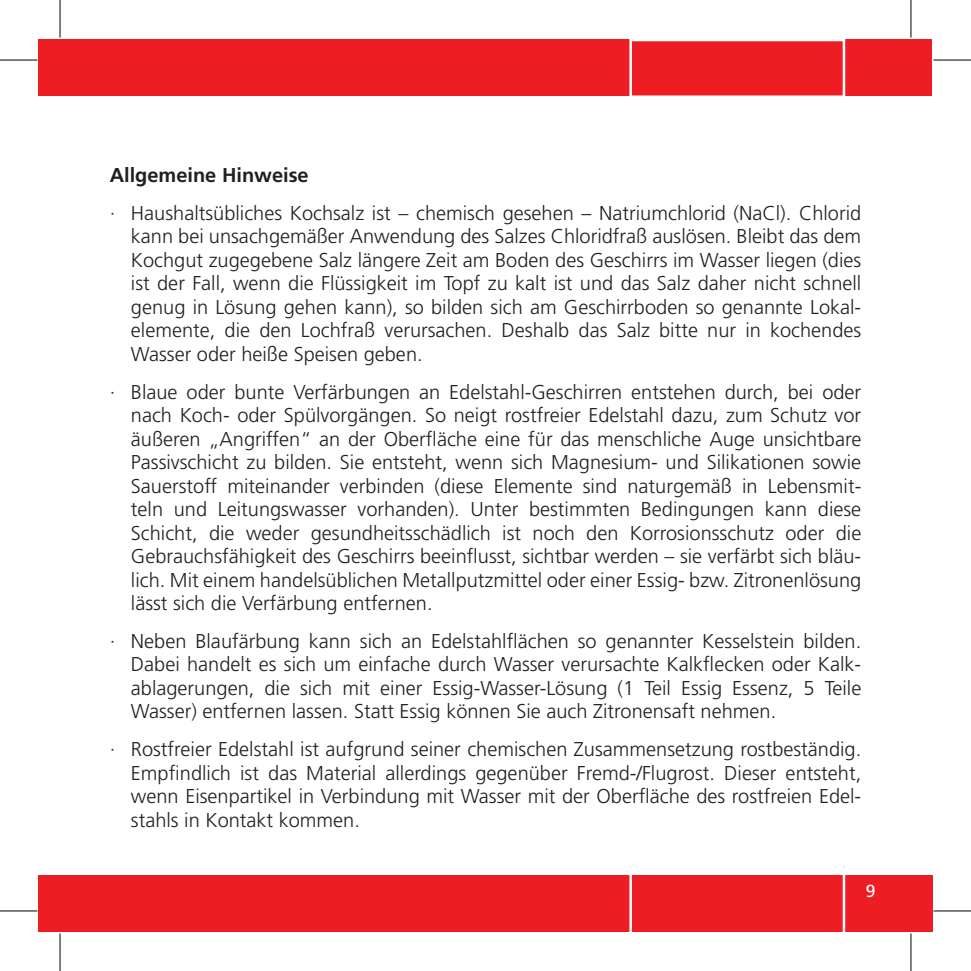
<style>
.page{position:relative;width:971px;height:971px;background:#fff}
.page>*{position:absolute;margin:0;border:0;box-sizing:border-box;transform-origin:0 0}
.t1{font:300 20px/23.5px "Frutiger";color:#231f20;text-align:justify}
.t2{font:700 20px "Frutiger";color:#231f20}
.t3{font:17.5px "Frutiger";color:#fff}
</style>
<div class="page">
<div style="left:39px;top:875px;width:893px;height:57px;background:#ee1d23"></div>
<svg style="left:629px;top:875px;width:216px;height:57px"></svg>
<div style="left:39px;top:39px;width:893px;height:56px;background:#ee1d23"></div>
<div style="left:629px;top:39px;width:216px;height:59px;border:2px solid #fff"></div>
<svg style="left:0;top:59px;width:38px;height:1px"></svg>
<svg style="left:933px;top:59px;width:37px;height:1px"></svg>
<svg style="left:59px;top:0;width:1px;height:37px"></svg>
<svg style="left:59px;top:933px;width:1px;height:37px"></svg>
<hr style="left:0;top:60px;width:38px;height:1px;background:#000">
<hr style="left:933px;top:60px;width:37px;height:1px;background:#000">
<hr style="left:0;top:910px;width:38px;height:1px;background:#000">
<hr style="left:933px;top:910px;width:37px;height:1px;background:#000">
<hr style="left:60px;top:0;width:1px;height:37px;background:#000">
<hr style="left:60px;top:933px;width:1px;height:37px;background:#000">
<hr style="left:910px;top:0;width:1px;height:37px;background:#000">
<hr style="left:910px;top:933px;width:1px;height:37px;background:#000">
<p class="t2" style="left:110px;top:163px;width:200px">Allgemeine Hinweise</p>
<p class="t1" style="left:131px;top:201px;width:732px;text-indent:-21px">· Haushaltsübliches Kochsalz ist – chemisch gesehen – Natriumchlorid (NaCl). Chlorid kann bei unsachgemäßer Anwendung des Salzes Chloridfraß auslösen. Bleibt das dem Kochgut zugegebene Salz längere Zeit am Boden des Geschirrs im Wasser liegen (dies ist der Fall, wenn die Flüssigkeit im Topf zu kalt ist und das Salz daher nicht schnell genug in Lösung gehen kann), so bilden sich am Geschirrboden so genannte Lokal&shy;elemente, die den Lochfraß verursachen. Deshalb das Salz bitte nur in kochendes Wasser oder heiße Speisen geben.</p>
<p class="t1" style="left:131px;top:380px;width:731px;text-indent:-21px">· Blaue oder bunte Verfärbungen an Edelstahl-Geschirren entstehen durch, bei oder nach Koch- oder Spülvorgängen. So neigt rostfreier Edelstahl dazu, zum Schutz vor äußeren „Angriffen“ an der Oberfläche eine für das menschliche Auge unsichtbare Passivschicht zu bilden. Sie entsteht, wenn sich Magnesium- und Silikationen sowie Sauerstoff miteinander verbinden (diese Elemente sind naturgemäß in Lebensmit&shy;teln und Leitungswasser vorhanden). Unter bestimmten Bedingungen kann diese Schicht, die weder gesundheitsschädlich ist noch den Korrosionsschutz oder die Gebrauchsfähigkeit des Geschirrs beeinflusst, sichtbar werden – sie verfärbt sich bläu&shy;lich. Mit einem handelsüblichen Metallputzmittel oder einer Essig- bzw. Zitronenlösung lässt sich die Verfärbung entfernen.</p>
<p class="t1" style="left:131px;top:629px;width:732px;text-indent:-21px">· Neben Blaufärbung kann sich an Edelstahlflächen so genannter Kesselstein bilden.<br>Dabei handelt es sich um einfache durch Wasser verursachte Kalkflecken oder Kalk&shy;ablagerungen, die sich mit einer Essig-Wasser-Lösung (1 Teil Essig Essenz, 5 Teile Wasser) entfernen lassen. Statt Essig können Sie auch Zitronensaft nehmen.</p>
<p class="t1" style="left:131px;top:737px;width:731px;text-indent:-21px">· Rostfreier Edelstahl ist aufgrund seiner chemischen Zusammensetzung rostbeständig.<br>Empfindlich ist das Material allerdings gegenüber Fremd-/Flugrost. Dieser entsteht, wenn Eisenpartikel in Verbindung mit Wasser mit der Oberfläche des rostfreien Edel&shy;stahls in Kontakt kommen.</p>
<p class="t3" style="left:865px;top:880px;width:11px">9</p>
</div>
